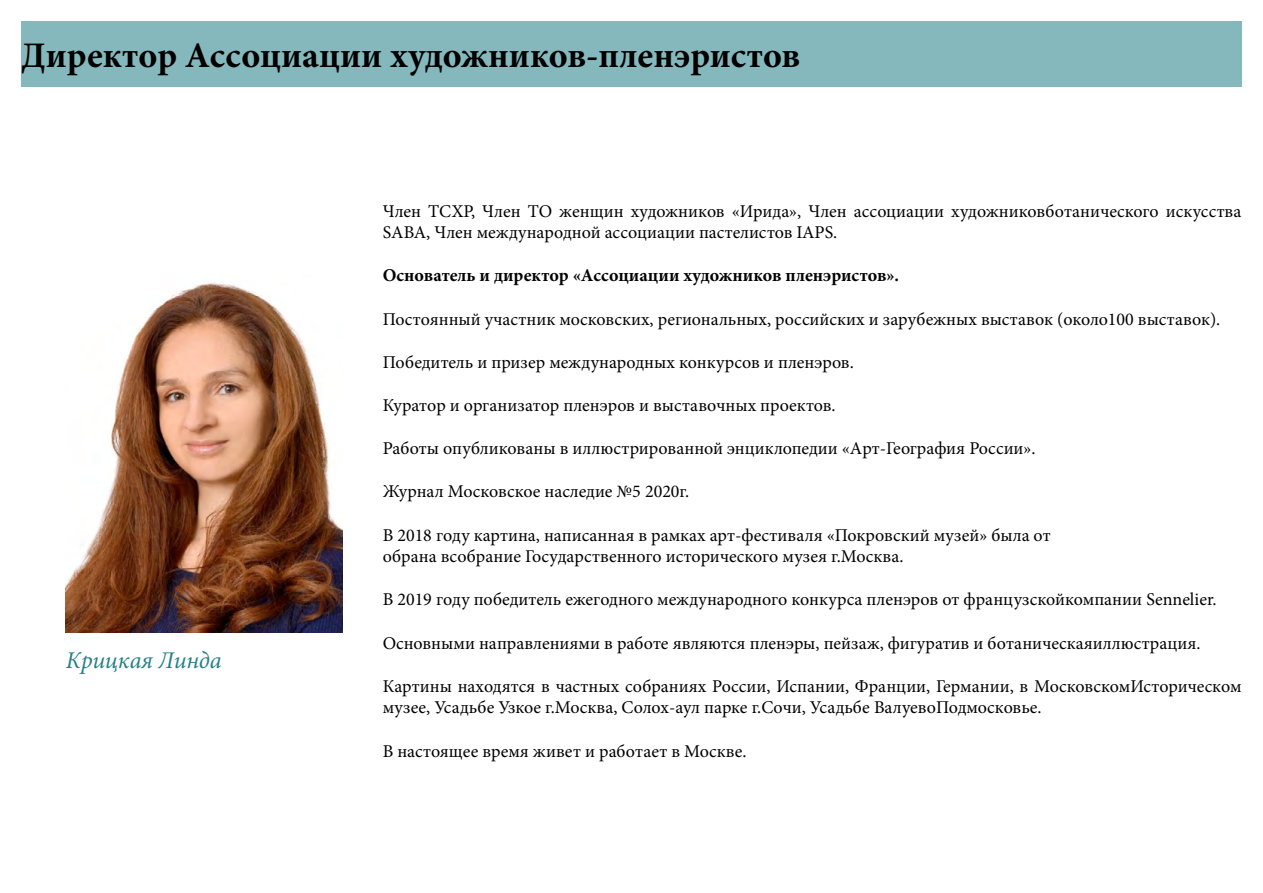
<style>
.page{position:relative;width:1263px;height:893px;background:#fff}
.page>*{position:absolute;margin:0;border:0;box-sizing:border-box;transform-origin:0 0}
.t1{font:700 36px "Minion Pro";color:#000}
.t2{font:italic 24px "Minion Pro";color:#248187}
.t3{font:18px/21.6px "Minion Pro";color:#000}
.t4{font:700 18px "Minion Pro";color:#000}
</style>
<div class="page">
<div style="left:21px;top:21px;width:1220px;height:66px;background:#85b8bc"></div>
<img style="left:66px;top:282px;width:276px;height:350px">
<h1 class="t1" style="left:21px;top:30px;width:781px">Директор Ассоциации художников-пленэристов</h1>
<h2 class="t2" style="left:66px;top:644px;width:157px">Крицкая Линда</h2>
<p class="t3" style="left:383px;top:200px;width:860px">Член ТСХР, Член ТО женщин художников «Ирида», Член ассоциации художниковботанического искусства<br>SABA, Член международной ассоциации пастелистов IAPS.</p>
<p class="t4" style="left:383px;top:263px;width:518px">Основатель и директор «Ассоциации художников пленэристов».</p>
<p class="t3" style="left:383px;top:308px;width:839px">Постоянный участник московских, региональных, российских и зарубежных выставок (около100 выставок).</p>
<p class="t3" style="left:383px;top:351px;width:473px">Победитель и призер международных конкурсов и пленэров.</p>
<p class="t3" style="left:383px;top:394px;width:454px">Куратор и организатор пленэров и выставочных проектов.</p>
<p class="t3" style="left:383px;top:438px;width:654px">Работы опубликованы в иллюстрированной энциклопедии «Арт-География России».</p>
<p class="t3" style="left:383px;top:481px;width:308px">Журнал Московское наследие №5 2020г.</p>
<p class="t3" style="left:383px;top:524px;width:670px">В 2018 году картина, написанная в рамках арт-фестиваля «Покровский музей» была от обрана всобрание Государственного исторического музея г.Москва.</p>
<p class="t3" style="left:383px;top:589px;width:835px">В 2019 году победитель ежегодного международного конкурса пленэров от французскойкомпании Sennelier.</p>
<p class="t3" style="left:383px;top:632px;width:819px">Основными направлениями в работе являются пленэры, пейзаж, фигуратив и ботаническаяиллюстрация.</p>
<p class="t3" style="left:383px;top:675px;width:860px">Картины находятся в частных собраниях России, Испании, Франции, Германии, в МосковскомИсторическом музее, Усадьбе Узкое г.Москва, Солох-аул парке г.Сочи, Усадьбе ВалуевоПодмосковье.</p>
<p class="t3" style="left:383px;top:740px;width:365px">В настоящее время живет и работает в Москве.</p>
</div>
